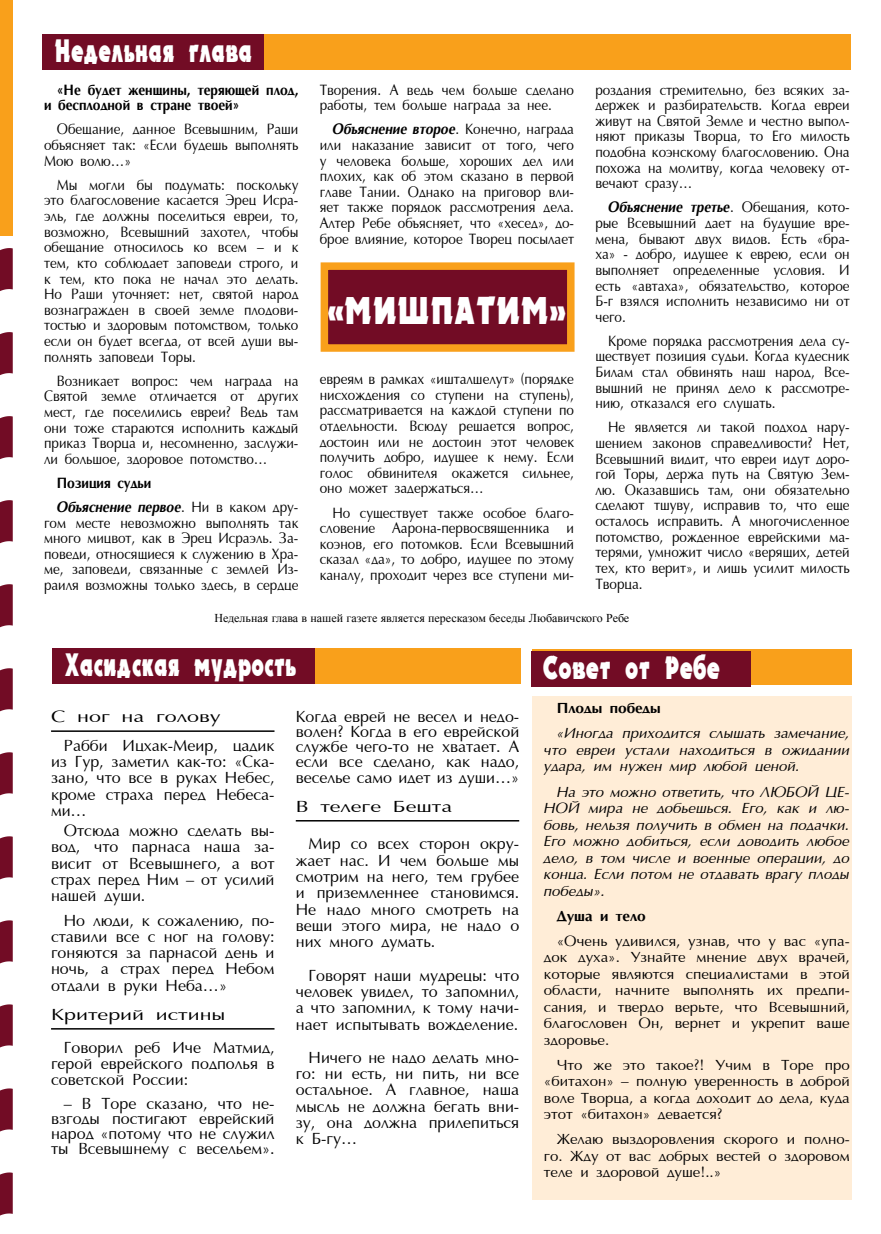
<style>
.page{position:relative;width:881px;height:1234px;background:#fff}
.page>*{position:absolute;margin:0;border:0;box-sizing:border-box;transform-origin:0 0}
.t1{font:37.5px "Uk Electron";color:#fff;scale:.79 1}
.t2{font:31.5px "Uk Electron";color:#fff;scale:.67 1}
.t3{font:31.5px "Uk Electron";color:#fff;scale:.7 1}
.t4{font:16.5px/16.2px "AG Opt Cyrillic Normal";color:#000;text-align:justify}
.t5{font:16.5px/29px "AG Opt Cyrillic Normal";color:#000;scale:1.3 1}
.t6{font:15.3px/15.6px "AG Opt Cyrillic Normal";color:#000;text-align:justify;scale:.88 1}
.t7{font:italic 700 15.3px/24.2px "AG Opt Cyrillic";color:#000;scale:.88 1}
.t8{font:700 15.3px/15.6px "AG Opt Cyrillic";color:#000;scale:.88 1}
.t9{font:15px/16.5px "AG Opt Cyrillic Normal";color:#000;text-align:justify}
.t10{font:italic 15px/16.5px "AG Opt Cyrillic Normal";color:#000;text-align:justify}
.t11{font:700 15px "AG Opt Cyrillic";color:#000}
.t12{font:12px "Times New Roman";color:#000}
.s1{font-style:normal}
.s2{font-family:"AG Opt Cyrillic Normal";font-weight:400;font-style:normal}
</style>
<div class="page">
<div style="left:0;top:0;width:13px;height:235px;background:#f9a01b"></div>
<svg style="left:0;top:248px;width:13px;height:43px"></svg>
<svg style="left:0;top:332px;width:13px;height:43px"></svg>
<svg style="left:0;top:416px;width:13px;height:43px"></svg>
<svg style="left:0;top:500px;width:13px;height:43px"></svg>
<svg style="left:0;top:584px;width:13px;height:43px"></svg>
<svg style="left:0;top:668px;width:13px;height:43px"></svg>
<svg style="left:0;top:752px;width:13px;height:43px"></svg>
<svg style="left:0;top:836px;width:13px;height:43px"></svg>
<svg style="left:0;top:920px;width:13px;height:43px"></svg>
<svg style="left:0;top:1004px;width:13px;height:43px"></svg>
<svg style="left:0;top:1088px;width:13px;height:43px"></svg>
<svg style="left:0;top:1172px;width:13px;height:43px"></svg>
<div style="left:531px;top:696px;width:319px;height:503px;background:#ffedd7"></div>
<div style="left:43px;top:34px;width:807px;height:35px;background:#f9a01b"></div>
<div style="left:43px;top:34px;width:220px;height:35px;background:#720c25"></div>
<div style="left:324px;top:266px;width:246px;height:82px;background:#720c25"></div>
<div style="left:320px;top:262px;width:254px;height:89px;border:8px solid #f9a01b"></div>
<div style="left:531px;top:649px;width:319px;height:35px;background:#f9a01b"></div>
<div style="left:530px;top:651px;width:220px;height:35px;background:#720c25"></div>
<div style="left:52px;top:648px;width:468px;height:35px;background:#f9a01b"></div>
<hr style="left:51px;top:730px;width:223px;height:1px;background:#000">
<hr style="left:51px;top:1027px;width:223px;height:2px;background:#000">
<hr style="left:296px;top:819px;width:223px;height:2px;background:#000">
<div style="left:52px;top:648px;width:263px;height:35px;background:#720c25"></div>
<h2 class="t2" style="left:55px;top:30px;width:296px">Недельная глава</h2>
<p class="t8" style="left:44px;top:82px;width:290px;text-indent:13px">«Не будет женщины, теряющей плод, и бесплодной в стране твоей»</p>
<p class="t6" style="left:44px;top:122px;width:290px;text-indent:13px">Обещание, данное Всевышним, Раши объясняет так: «Если будешь выполнять Мою волю…»</p>
<p class="t6" style="left:44px;top:177px;width:290px;text-indent:13px">Мы могли бы подумать: поскольку это благословение касается Эрец Исра&shy;эль, где должны поселиться евреи, то, возможно, Всевышний захотел, чтобы обещание относилось ко всем – и к тем, кто соблюдает заповеди строго, и к тем, кто пока не начал это делать.<br>Но Раши уточняет: нет, святой народ вознагражден в своей земле плодови&shy;тостью и здоровым потомством, только если он будет всегда, от всей души вы&shy;полнять заповеди Торы.</p>
<p class="t6" style="left:44px;top:373px;width:290px;text-indent:13px">Возникает вопрос: чем награда на Святой земле отличается от других мест, где поселились евреи? Ведь там они тоже стараются исполнить каждый приказ Творца и, несомненно, заслужи&shy;ли большое, здоровое потомство…</p>
<p class="t7" style="left:57px;top:471px;width:276px"><span class="s1">Позиция судьи<br></span>Объяснение первое<span class="s2">. Ни в каком дру-</span></p>
<p class="t6" style="left:44px;top:515px;width:290px">гом месте невозможно выполнять так много мицвот, как в Эрец Исраэль. За&shy;поведи, относящиеся к служению в Хра&shy;ме, заповеди, связанные с землей Из&shy;раиля возможны только здесь, в сердце</p>
<p class="t6" style="left:319px;top:82px;width:290px">Творения. А ведь чем больше сделано работы, тем больше награда за нее.</p>
<p class="t7" style="left:332px;top:117px;width:276px">Объяснение второе<span class="s2">. Конечно, награда</span></p>
<p class="t6" style="left:319px;top:138px;width:290px">или наказание зависит от того, чего у человека больше, хороших дел или плохих, как об этом сказано в первой главе Тании. Однако на приговор вли&shy;яет также порядок рассмотрения дела.<br>Алтер Ребе объясняет, что «хесед», до&shy;брое влияние, которое Творец посылает</p>
<h1 class="t1" style="left:328px;top:287px;width:304px">«МИШПАТИМ»</h1>
<p class="t6" style="left:319px;top:372px;width:290px">евреям в рамках «ишталшелут» (порядке нисхождения со ступени на ступень), рассматривается на каждой ступени по отдельности. Всюду решается вопрос, достоин или не достоин этот человек получить добро, идущее к нему. Если голос обвинителя окажется сильнее, оно может задержаться…</p>
<p class="t6" style="left:319px;top:505px;width:290px;text-indent:13px">Но существует также особое благо&shy;словение Аарона-первосвященника и коэнов, его потомков. Если Всевышний сказал «да», то добро, идущее по этому каналу, проходит через все ступени ми-</p>
<p class="t6" style="left:595px;top:82px;width:290px">роздания стремительно, без всяких за&shy;держек и разбирательств. Когда евреи живут на Святой Земле и честно выпол&shy;няют приказы Творца, то Его милость подобна коэнскому благословению. Она похожа на молитву, когда человеку от&shy;вечают сразу…</p>
<p class="t7" style="left:608px;top:195px;width:276px">Объяснение третье<span class="s2">. Обещания, кото-</span></p>
<p class="t6" style="left:595px;top:216px;width:290px">рые Всевышний дает на будущие вре&shy;мена, бывают двух видов. Есть «бра&shy;ха» - добро, идущее к еврею, если он выполняет определенные условия. И есть «автаха», обязательство, которое Б-г взялся исполнить независимо ни от чего.</p>
<p class="t6" style="left:595px;top:333px;width:290px;text-indent:13px">Кроме порядка рассмотрения дела су&shy;ществует позиция судьи. Когда кудесник Билам стал обвинять наш народ, Все&shy;вышний не принял дело к рассмотре&shy;нию, отказался его слушать.</p>
<p class="t6" style="left:595px;top:420px;width:290px;text-indent:13px">Не является ли такой подход нару&shy;шением законов справедливости? Нет, Всевышний видит, что евреи идут доро&shy;гой Торы, держа путь на Святую Зем&shy;лю. Оказавшись там, они обязательно сделают тшуву, исправив то, что еще осталось исправить. А многочисленное потомство, рожденное еврейскими ма&shy;терями, умножит число «верящих, детей тех, кто верит», и лишь усилит милость Творца.</p>
<p class="t12" style="left:214px;top:609px;width:416px">Недельная глава в нашей газете является пересказом беседы Любавичского Ребе</p>
<h2 class="t2" style="left:65px;top:644px;width:295px">Геîграфия души</h2>
<h2 class="t2" style="left:65px;top:644px;width:347px">Хасидская мудрость</h2>
<p class="t5" style="left:64px;top:702px;width:163px;text-indent:-13px">С ног на голову<br>Рабби Ицхак-Меир, цадик</p>
<p class="t4" style="left:51px;top:754px;width:225px">из Гур, заметил как-то: «Ска&shy;зано, что все в руках Небес, кроме страха перед Небеса&shy;ми…</p>
<p class="t4" style="left:51px;top:823px;width:225px;text-indent:13px">Отсюда можно сделать вы&shy;вод, что парнаса наша за&shy;висит от Всевышнего, а вот страх перед Ним – от усилий нашей души.</p>
<p class="t4" style="left:51px;top:912px;width:225px;text-indent:13px">Но люди, к сожалению, по&shy;ставили все с ног на голову: гоняются за парнасой день и ночь, а страх перед Небом отдали в руки Неба…»</p>
<p class="t5" style="left:64px;top:997px;width:163px;line-height:33.2px;text-indent:-13px">Критерий истины<br>Говорил реб Иче Матмид,</p>
<p class="t4" style="left:51px;top:1055px;width:225px">герой еврейского подполья в советской России:</p>
<p class="t4" style="left:51px;top:1096px;width:225px;line-height:15.1px;text-indent:13px">– В Торе сказано, что не&shy;взгоды постигают еврейский народ «потому что не служил ты Всевышнему с весельем».</p>
<p class="t4" style="left:296px;top:709px;width:225px;line-height:15.1px">Когда еврей не весел и недо&shy;волен? Когда в его еврейской службе чего-то не хватает. А если все сделано, как надо, веселье само идет из души…»</p>
<p class="t5" style="left:296px;top:792px;width:122px">В телеге Бешта</p>
<p class="t4" style="left:296px;top:836px;width:225px;text-indent:13px">Мир со всех сторон окру&shy;жает нас. И чем больше мы смотрим на него, тем грубее и приземленнее становимся.<br>Не надо много смотреть на вещи этого мира, не надо о них много думать.</p>
<p class="t4" style="left:296px;top:967px;width:225px;text-indent:13px">Говорят наши мудрецы: что человек увидел, то запомнил, а что запомнил, к тому начи&shy;нает испытывать вожделение.</p>
<p class="t4" style="left:296px;top:1049px;width:225px;text-indent:13px">Ничего не надо делать мно&shy;го: ни есть, ни пить, ни все остальное. А главное, наша мысль не должна бегать вни&shy;зу, она должна прилепиться к Б-гу…</p>
<h2 class="t3" style="left:543px;top:647px;width:255px">Совет от Ребе</h2>
<p class="t11" style="left:556px;top:700px;width:105px">Плоды победы</p>
<p class="t10" style="left:543px;top:725px;width:307px;text-indent:13px">«Иногда приходится слышать замечание, что евреи устали находиться в ожидании удара, им нужен мир любой ценой.</p>
<p class="t10" style="left:543px;top:783px;width:307px;text-indent:13px">На это можно ответить, что ЛЮБОЙ ЦЕ-НОЙ мира не добьешься. Его, как и лю&shy;бовь, нельзя получить в обмен на подачки.<br>Его можно добиться, если доводить любое дело, в том числе и военные операции, до конца. Если потом не отдавать врагу плоды победы».</p>
<p class="t11" style="left:556px;top:907px;width:91px">Душа и тело</p>
<p class="t9" style="left:543px;top:932px;width:307px;text-indent:13px">«Очень удивился, узнав, что у вас «упа&shy;док духа». Узнайте мнение двух врачей, которые являются специалистами в этой области, начните выполнять их предпи&shy;сания, и твердо верьте, что Всевышний, благословен Он, вернет и укрепит ваше здоровье.</p>
<p class="t9" style="left:543px;top:1056px;width:307px;text-indent:13px">Что же это такое?! Учим в Торе про «битахон» – полную уверенность в доброй воле Творца, а когда доходит до дела, куда этот «битахон» девается?</p>
<p class="t9" style="left:543px;top:1131px;width:307px;text-indent:13px">Желаю выздоровления скорого и полно&shy;го. Жду от вас добрых вестей о здоровом теле и здоровой душе!..»</p>
</div>
